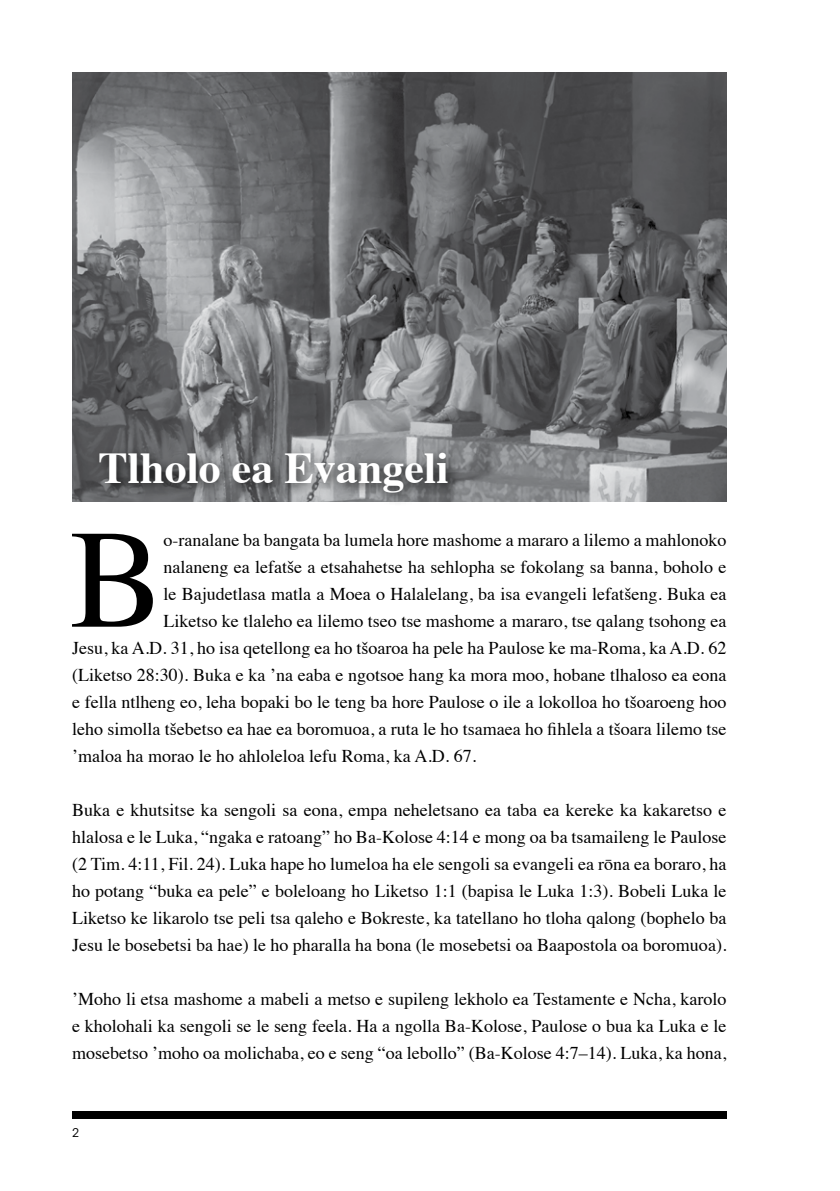
<style>
.page{position:relative;width:840px;height:1191px;background:#fff}
.page>*{position:absolute;margin:0;border:0;box-sizing:border-box;transform-origin:0 0}
.t1{font:140.4px "Times";color:#000}
.t2{font:700 44px "Times";color:#fff}
.t3{font:18px/27px "Times";color:#000;text-align:justify}
.t4{font:12px "ITC Avant Garde Std";color:#000}
</style>
<div class="page">
<div style="left:72px;top:1111px;width:654px;height:8px;background:#000"></div>
<img style="left:72px;top:72px;width:654px;height:430px">
<div style="left:93px;top:446px;width:368px;height:61px;background:#000;opacity:.75"></div>
<h2 class="t2" style="left:98px;top:426px;width:351px">Tlholo ea Evangeli</h2>
<h1 class="t1" style="left:70px;top:448px;width:95px">B</h1>
<p class="t3" style="left:163px;top:524px;width:564px">o-ranalane ba bangata ba lumela hore mashome a mararo a lilemo a mahlonoko</p>
<p class="t3" style="left:163px;top:551px;width:564px">nalaneng ea lefatše a etsahahetse ha sehlopha se fokolang sa banna, boholo e</p>
<p class="t3" style="left:163px;top:578px;width:564px">le Bajudetlasa matla a Moea o Halalelang, ba isa evangeli lefatšeng. Buka ea</p>
<p class="t3" style="left:163px;top:605px;width:564px">Liketso ke tlaleho ea lilemo tseo tse mashome a mararo, tse qalang tsohong ea</p>
<p class="t3" style="left:72px;top:632px;width:655px">Jesu, ka A.D. 31, ho isa qetellong ea ho tšoaroa ha pele ha Paulose ke ma-Roma, ka A.D. 62</p>
<p class="t3" style="left:72px;top:659px;width:655px">(Liketso 28:30). Buka e ka ’na eaba e ngotsoe hang ka mora moo, hobane tlhaloso ea eona</p>
<p class="t3" style="left:72px;top:686px;width:655px">e fella ntlheng eo, leha bopaki bo le teng ba hore Paulose o ile a lokolloa ho tšoaroeng hoo</p>
<p class="t3" style="left:72px;top:713px;width:655px">leho simolla tšebetso ea hae ea boromuoa, a ruta le ho tsamaea ho fihlela a tšoara lilemo tse</p>
<p class="t3" style="left:72px;top:740px;width:405px">’maloa ha morao le ho ahloleloa lefu Roma, ka A.D. 67.</p>
<p class="t3" style="left:72px;top:794px;width:655px">Buka e khutsitse ka sengoli sa eona, empa neheletsano ea taba ea kereke ka kakaretso e hlalosa e le Luka, “ngaka e ratoang” ho Ba-Kolose 4:14 e mong oa ba tsamaileng le Paulose (2 Tim. 4:11, Fil. 24). Luka hape ho lumeloa ha ele sengoli sa evangeli ea rōna ea boraro, ha ho potang “buka ea pele” e boleloang ho Liketso 1:1 (bapisa le Luka 1:3). Bobeli Luka le Liketso ke likarolo tse peli tsa qaleho e Bokreste, ka tatellano ho tloha qalong (bophelo ba Jesu le bosebetsi ba hae) le ho pharalla ha bona (le mosebetsi oa Baapostola oa boromuoa).</p>
<p class="t3" style="left:72px;top:983px;width:655px">’Moho li etsa mashome a mabeli a metso e supileng lekholo ea Testamente e Ncha, karolo e kholohali ka sengoli se le seng feela. Ha a ngolla Ba-Kolose, Paulose o bua ka Luka e le mosebetso ’moho oa molichaba, eo e seng “oa lebollo” (Ba-Kolose 4:7–14). Luka, ka hona,</p>
<p class="t4" style="left:72px;top:1125px;width:8px">2</p>
</div>
